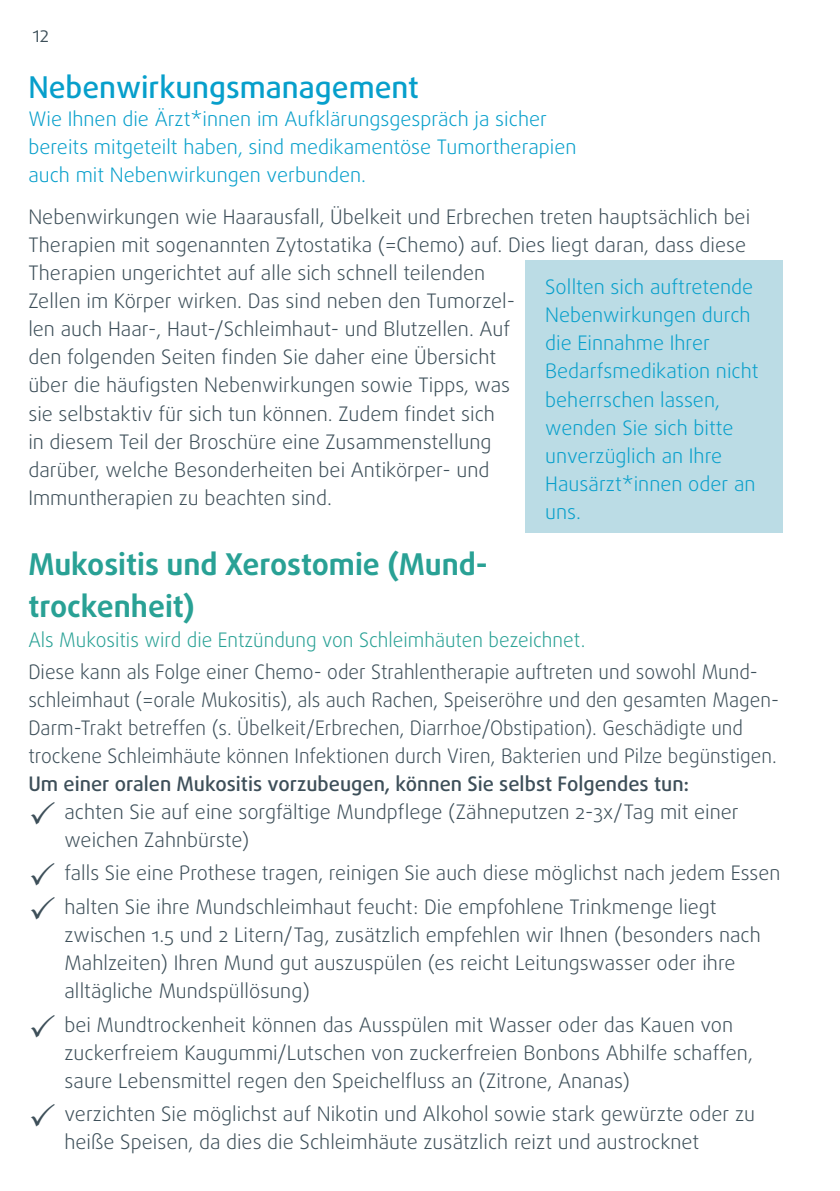
<style>
.page{position:relative;width:840px;height:1191px;background:#fff}
.page>*{position:absolute;margin:0;border:0;box-sizing:border-box;transform-origin:0 0}
.Subhead__DaxlinePro___Medium___15_20{font:700 30px/42px "Daxline Pro";color:#29a195}
.Subhead__DaxlinePro___Medium___15_20-2{font:500 30px "Daxline Pro";color:#079fcb}
.Fließtext__Daxline___Light___10_14{font:300 20px/28px "Daxline Pro";color:#3d4f59}
.Bemaßung___Typo{font:300 20px/28px "Daxline Pro";color:#3d4f59;scale:.96 1}
.Fließtext__Daxline___Light___10_14-2{font:300 20px/28px "Daxline Pro";color:#079fcb}
.Bemaßung___Typo-2{font:500 20px "Daxline Pro";color:#3d4f59}
.Bemaßung___Typo-3{font:300 20px "Daxline Pro";color:#29a195;scale:.96 1}
.t1{font:16px "Daxline Pro";color:#3d4f59}
</style>
<div class="page">
<div style="left:524px;top:260px;width:257px;height:272px;background:#bbdce5"></div>
<p class="t1" style="left:33px;top:26px;width:18px">12</p>
<p class="Subhead__DaxlinePro___Medium___15_20-2" style="left:28px;top:68px;width:392px">Nebenwirkungsmanagement</p>
<p class="Fließtext__Daxline___Light___10_14-2" style="left:28px;top:105px;width:549px">Wie Ihnen die Ärzt*innen im Aufklärungsgespräch ja sicher bereits mitgeteilt haben, sind medikamentöse Tumortherapien auch mit Nebenwirkungen verbunden.</p>
<p class="Fließtext__Daxline___Light___10_14" style="left:28px;top:203px;width:723px">Nebenwirkungen wie Haarausfall, Übelkeit und Erbrechen treten hauptsächlich bei Therapien mit sogenannten Zytostatika (=Chemo) auf. Dies liegt daran, dass diese Therapien ungerichtet auf alle sich schnell teilenden<br>Zellen im Körper wirken. Das sind neben den Tumorzel-<br>len auch Haar-, Haut-/Schleimhaut- und Blutzellen. Auf<br>den folgenden Seiten finden Sie daher eine Übersicht<br>über die häufigsten Nebenwirkungen sowie Tipps, was<br>sie selbstaktiv für sich tun können. Zudem findet sich<br>in diesem Teil der Broschüre eine Zusammenstellung<br>darüber, welche Besonderheiten bei Antikörper- und<br>Immuntherapien zu beachten sind.</p>
<p class="Fließtext__Daxline___Light___10_14-2" style="left:545px;top:273px;width:215px">Sollten sich auftretende<br>Nebenwirkungen durch die Einnahme Ihrer<br>Bedarfsmedikation nicht beherrschen lassen, wenden Sie sich bitte unverzüglich an Ihre<br>Hausärzt*innen oder an uns.</p>
<p class="Subhead__DaxlinePro___Medium___15_20" style="left:28px;top:543px;width:461px">Mukositis und Xerostomie (Mund&shy;trockenheit)</p>
<p class="Bemaßung___Typo-3" style="left:28px;top:626px;width:581px">Als Mukositis wird die Entzündung von Schleimhäuten bezeichnet.</p>
<p class="Bemaßung___Typo" style="left:28px;top:658px;width:783px">Diese kann als Folge einer Chemo- oder Strahlentherapie auftreten und sowohl Mund&shy;schleimhaut (=orale Mukositis), als auch Rachen, Speiseröhre und den gesamten Magen-Darm-Trakt betreffen (s. Übelkeit/Erbrechen, Diarrhoe/Obstipation). Geschädigte und trockene Schleimhäute können Infektionen durch Viren, Bakterien und Pilze begünstigen.</p>
<p class="Bemaßung___Typo-2" style="left:28px;top:770px;width:662px">Um einer oralen Mukositis vorzubeugen, können Sie selbst Folgendes tun:</p>
<p class="Fließtext__Daxline___Light___10_14" style="left:64px;top:797px;width:675px;text-indent:-36px">✓ achten Sie auf eine sorgfältige Mundpflege (Zähneputzen 2-3x/Tag mit einer weichen Zahnbürste)</p>
<p class="Fließtext__Daxline___Light___10_14" style="left:28px;top:859px;width:753px">✓ falls Sie eine Prothese tragen, reinigen Sie auch diese möglichst nach jedem Essen</p>
<p class="Fließtext__Daxline___Light___10_14" style="left:64px;top:893px;width:697px;text-indent:-36px">✓ halten Sie ihre Mundschleimhaut feucht: Die empfohlene Trinkmenge liegt zwischen 1.5 und 2 Litern/Tag, zusätzlich empfehlen wir Ihnen (besonders nach Mahlzeiten) Ihren Mund gut auszuspülen (es reicht Leitungswasser oder ihre alltägliche Mundspüllösung)</p>
<p class="Fließtext__Daxline___Light___10_14" style="left:64px;top:1010px;width:689px;text-indent:-36px">✓ bei Mundtrockenheit können das Ausspülen mit Wasser oder das Kauen von zuckerfreiem Kaugummi/Lutschen von zuckerfreien Bonbons Abhilfe schaffen, saure Lebensmittel regen den Speichelfluss an (Zitrone, Ananas)</p>
<p class="Fließtext__Daxline___Light___10_14" style="left:64px;top:1100px;width:691px;text-indent:-36px">✓ verzichten Sie möglichst auf Nikotin und Alkohol sowie stark gewürzte oder zu heiße Speisen, da dies die Schleimhäute zusätzlich reizt und austrocknet</p>
</div>
